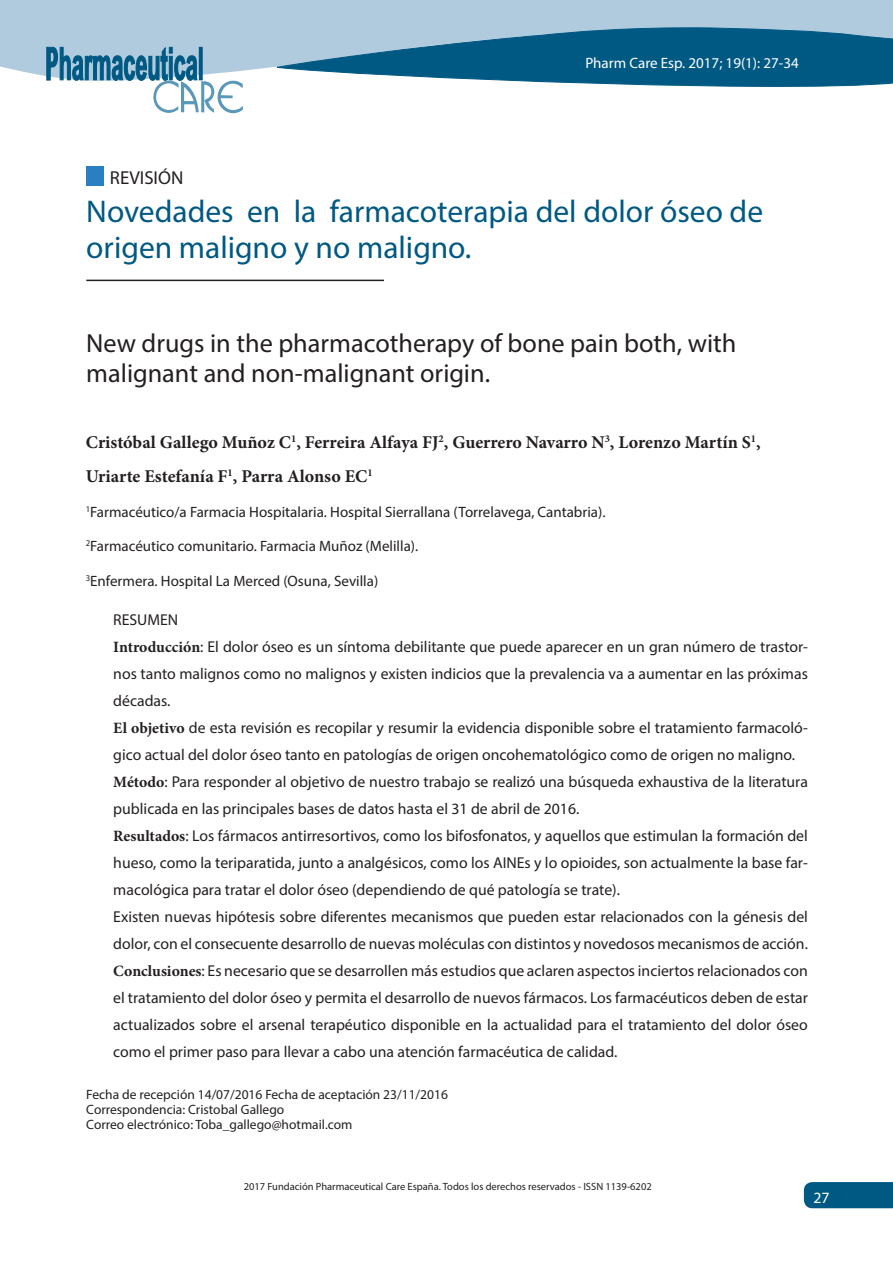
<style>
.page{position:relative;width:893px;height:1263px;background:#fff}
.page>*{position:absolute;margin:0;border:0;box-sizing:border-box;transform-origin:0 0}
.t1{font:31.5px/36px "Myriad Pro";color:#005983}
.t2{font:26.25px/30px "Myriad Pro";color:#231f20}
.t3{font:18.75px "Myriad Pro";color:#231f20}
.t4{font:700 18px/34.5px "Minion Pro";color:#231f20}
.Estilo_de_párrafo_1{font:15.75px/27px "Myriad Pro";color:#231f20;text-align:justify}
.Numeracion_pagina{font:15.75px "Myriad Pro";color:#fff}
.t5{font:15px "Myriad Pro";color:#231f20}
.t6{font:15px "Myriad Pro";color:#fff}
.t7{font:13.5px/15px "Myriad Pro";color:#231f20}
.t8{font:10.5px "Myriad Pro";color:#231f20}
.s1{font-family:"Minion Pro";font-weight:700}
</style>
<div class="page">
<div style="left:804px;top:1182px;width:89px;height:26px;background:#005983"></div>
<hr style="left:86px;top:280px;width:298px;height:1px;background:#231f20">
<div style="left:0;top:0;width:893px;height:76px;background:#b0cbde"></div>
<svg style="left:276px;top:26px;width:617px;height:61px;background:#3b7fa1"></svg>
<svg style="left:46px;top:47px;width:197px;height:66px"></svg>
<div style="left:86px;top:167px;width:18px;height:19px;background:#2a7fc3"></div>
<p class="t3" style="left:110px;top:166px;width:75px">REVISIÓN</p>
<p class="t6" style="left:585px;top:54px;width:215px">Pharm Care Esp. 2017; 19(1): 27-34</p>
<h1 class="t1" style="left:86px;top:193px;width:678px">Novedades en la farmacoterapia del dolor óseo de origen maligno y no maligno.</h1>
<h2 class="t2" style="left:86px;top:328px;width:652px">New drugs in the pharmacotherapy of bone pain both, with malignant and non-malignant origin.</h2>
<p class="t4" style="left:86px;top:425px;width:676px">Cristóbal Gallego Muñoz C<sup>1</sup>, Ferreira Alfaya FJ<sup>2</sup>, Guerrero Navarro N<sup>3</sup>, Lorenzo Martín S<sup>1</sup>,<br>Uriarte Estefanía F<sup>1</sup>, Parra Alonso EC<sup>1</sup></p>
<p class="t5" style="left:86px;top:503px;width:521px"><sup>1</sup>Farmacéutico/a Farmacia Hospitalaria. Hospital Sierrallana (Torrelavega, Cantabria).</p>
<p class="t5" style="left:86px;top:537px;width:334px"><sup>2</sup>Farmacéutico comunitario. Farmacia Muñoz (Melilla).</p>
<p class="t5" style="left:86px;top:572px;width:294px"><sup>3</sup>Enfermera. Hospital La Merced (Osuna, Sevilla)</p>
<p class="Estilo_de_párrafo_1" style="left:113px;top:606px;width:66px">RESUMEN</p>
<p class="Estilo_de_párrafo_1" style="left:113px;top:633px;width:696px"><span class="s1">Introducción</span>: El dolor óseo es un síntoma debilitante que puede aparecer en un gran número de trastor&shy;nos tanto malignos como no malignos y existen indicios que la prevalencia va a aumentar en las próximas décadas.</p>
<p class="Estilo_de_párrafo_1" style="left:113px;top:714px;width:696px"><span class="s1">El objetivo</span> de esta revisión es recopilar y resumir la evidencia disponible sobre el tratamiento farmacoló&shy;gico actual del dolor óseo tanto en patologías de origen oncohematológico como de origen no maligno.</p>
<p class="Estilo_de_párrafo_1" style="left:113px;top:768px;width:696px"><span class="s1">Método</span>: Para responder al objetivo de nuestro trabajo se realizó una búsqueda exhaustiva de la literatura publicada en las principales bases de datos hasta el 31 de abril de 2016.</p>
<p class="Estilo_de_párrafo_1" style="left:113px;top:822px;width:696px"><span class="s1">Resultados</span>: Los fármacos antirresortivos, como los bifosfonatos, y aquellos que estimulan la formación del hueso, como la teriparatida, junto a analgésicos, como los AINEs y lo opioides, son actualmente la base far&shy;macológica para tratar el dolor óseo (dependiendo de qué patología se trate).</p>
<p class="Estilo_de_párrafo_1" style="left:113px;top:903px;width:696px">Existen nuevas hipótesis sobre diferentes mecanismos que pueden estar relacionados con la génesis del dolor, con el consecuente desarrollo de nuevas moléculas con distintos y novedosos mecanismos de acción.</p>
<p class="Estilo_de_párrafo_1" style="left:113px;top:957px;width:696px"><span class="s1">Conclusiones</span>: Es necesario que se desarrollen más estudios que aclaren aspectos inciertos relacionados con el tratamiento del dolor óseo y permita el desarrollo de nuevos fármacos. Los farmacéuticos deben de estar actualizados sobre el arsenal terapéutico disponible en la actualidad para el tratamiento del dolor óseo como el primer paso para llevar a cabo una atención farmacéutica de calidad.</p>
<p class="t7" style="left:86px;top:1087px;width:363px">Fecha de recepción 14/07/2016 Fecha de aceptación 23/11/2016<br>Correspondencia: Cristobal Gallego<br>Correo electrónico: Toba_gallego@hotmail.com</p>
<p class="t8" style="left:244px;top:1180px;width:409px">2017 Fundación Pharmaceutical Care España. Todos los derechos reservados - ISSN 1139-6202</p>
<p class="Numeracion_pagina" style="left:813px;top:1188px;width:18px">27</p>
</div>
